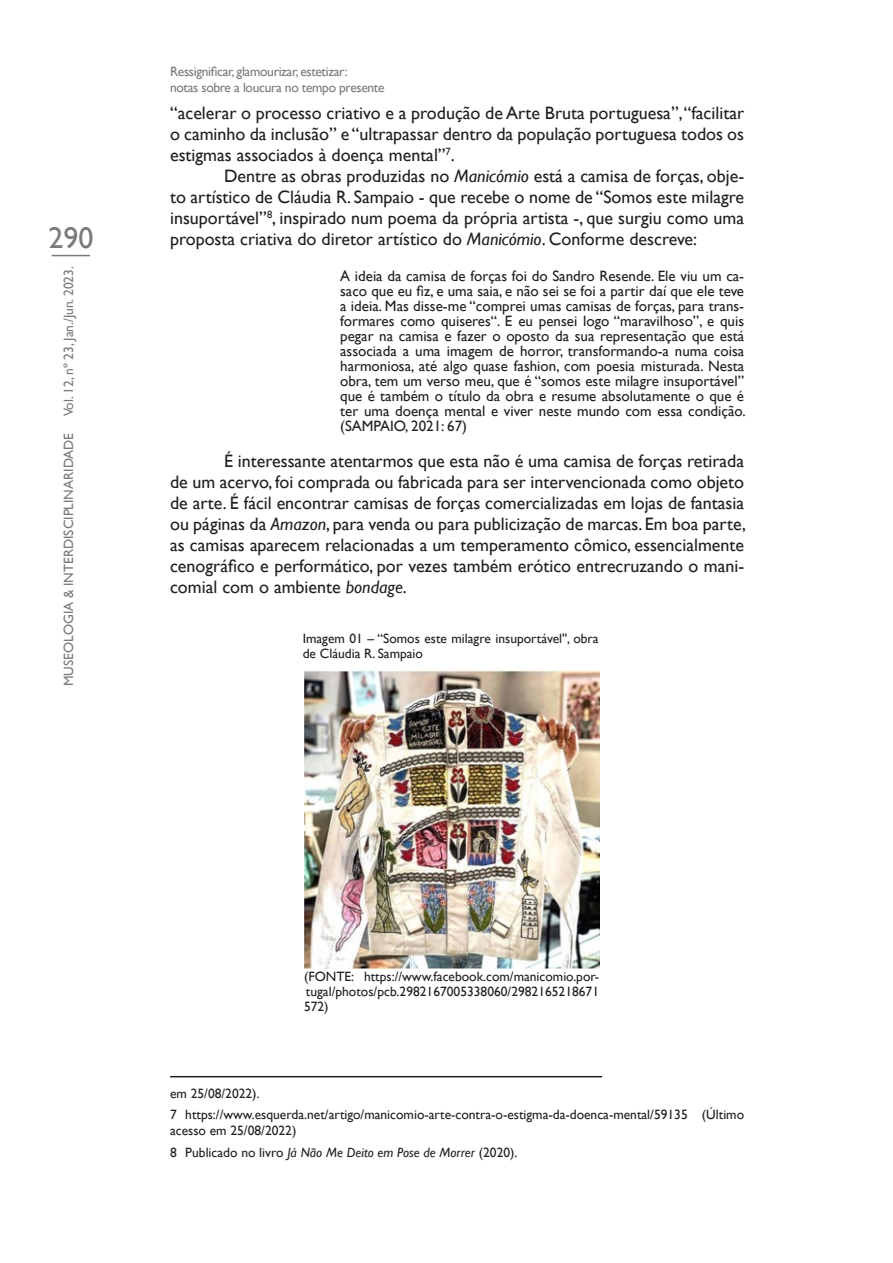
<style>
.page{position:relative;width:893px;height:1263px;background:#fff}
.page>*{position:absolute;margin:0;border:0;box-sizing:border-box;transform-origin:0 0}
.t1{font:30px "Gill Sans";color:#797a79}
.t2{font:18px/21px "Gill Sans";color:#231f20;text-align:justify}
.t3{font:15px/15px "Gill Sans";color:#231f20;text-align:justify}
.Museologia_Pamela{font:13.5px/15px "Gill Sans";color:#231f20;text-align:justify}
.rodapé_museu_Pamela{font:13.5px/16.2px "Gill Sans";color:#231f20}
.t4{font:13.5px/16.2px "Gill Sans";letter-spacing:-.025em;color:#797a79}
.t5{font:13.5px "Gill Sans";color:#797a79}
.rodapé_museu_Pamela-2{font:italic 13.5px "Gill Sans";color:#231f20}
.s1{font-style:italic}
.s2{font-style:normal}
</style>
<div class="page">
<hr style="left:52px;top:255px;width:38px;height:1px;background:#797a79">
<hr style="left:170px;top:1076px;width:432px;height:1px;background:#231f20">
<img style="left:304px;top:670px;width:296px;height:299px">
<h1 class="t1" style="left:48px;top:221px;width:46px">290</h1>
<p class="t5" style="left:61px;top:686px;width:421px;rotate:-90deg">MUSEOLOGIA &amp; INTERDISCIPLINARIDADE Vol. 12, nº 23, Jan./Jun. 2023.</p>
<p class="t4" style="left:170px;top:64px;width:216px">Ressignificar, glamourizar, estetizar:<br>notas sobre a loucura no tempo presente</p>
<p class="t2" style="left:170px;top:103px;width:576px">“acelerar o processo criativo e a produção de Arte Bruta portuguesa”, “facilitar o caminho da inclusão” e “ultrapassar dentro da população portuguesa todos os estigmas associados à doença mental”<sup>7</sup>.</p>
<p class="t2" style="left:170px;top:166px;width:576px;text-indent:54px">Dentre as obras produzidas no <span class="s1">Manicómio</span> está a camisa de forças, obje&shy;to artístico de Cláudia R. Sampaio - que recebe o nome de “Somos este milagre insuportável’’<sup>8</sup>, inspirado num poema da própria artista -, que surgiu como uma proposta criativa do diretor artístico do <span class="s1">Manicómio</span>. Conforme descreve:</p>
<p class="t3" style="left:340px;top:268px;width:407px">A ideia da camisa de forças foi do Sandro Resende. Ele viu um ca&shy;saco que eu fiz, e uma saia, e não sei se foi a partir daí que ele teve a ideia. Mas disse-me “comprei umas camisas de forças, para trans&shy;formares como quiseres“. E eu pensei logo “maravilhoso”, e quis pegar na camisa e fazer o oposto da sua representação que está associada a uma imagem de horror, transformando-a numa coisa harmoniosa, até algo quase fashion, com poesia misturada. Nesta obra, tem um verso meu, que é “somos este milagre insuportável” que é também o título da obra e resume absolutamente o que é ter uma doença mental e viver neste mundo com essa condição. (SAMPAIO, 2021: 67)</p>
<p class="t2" style="left:170px;top:451px;width:577px;text-indent:54px">É interessante atentarmos que esta não é uma camisa de forças retirada de um acervo, foi comprada ou fabricada para ser intervencionada como objeto de arte. É fácil encontrar camisas de forças comercializadas em lojas de fantasia ou páginas da <span class="s1">Amazon</span>, para venda ou para publicização de marcas. Em boa parte, as camisas aparecem relacionadas a um temperamento cômico, essencialmente cenográfico e performático, por vezes também erótico entrecruzando o mani&shy;comial com o ambiente <span class="s1">bondage</span>.</p>
<p class="Museologia_Pamela" style="left:303px;top:631px;width:297px">Imagem 01 – “Somos este milagre insuportável'', obra de Cláudia R. Sampaio</p>
<p class="Museologia_Pamela" style="left:304px;top:970px;width:297px">(FONTE: https://www.facebook.com/manicomio.por&shy;tugal/photos/pcb.2982167005338060/2982165218671<br>572)</p>
<p class="rodapé_museu_Pamela" style="left:170px;top:1085px;width:91px">em 25/08/2022).</p>
<p class="rodapé_museu_Pamela" style="left:170px;top:1107px;width:576px">7 https://www.esquerda.net/artigo/manicomio-arte-contra-o-estigma-da-doenca-mental/59135 (Último acesso em 25/08/2022)</p>
<p class="rodapé_museu_Pamela-2" style="left:170px;top:1144px;width:349px"><span class="s2">8 Publicado no livro</span> Já Não Me Deito em Pose de Morrer <span class="s2">(2020).</span></p>
</div>
